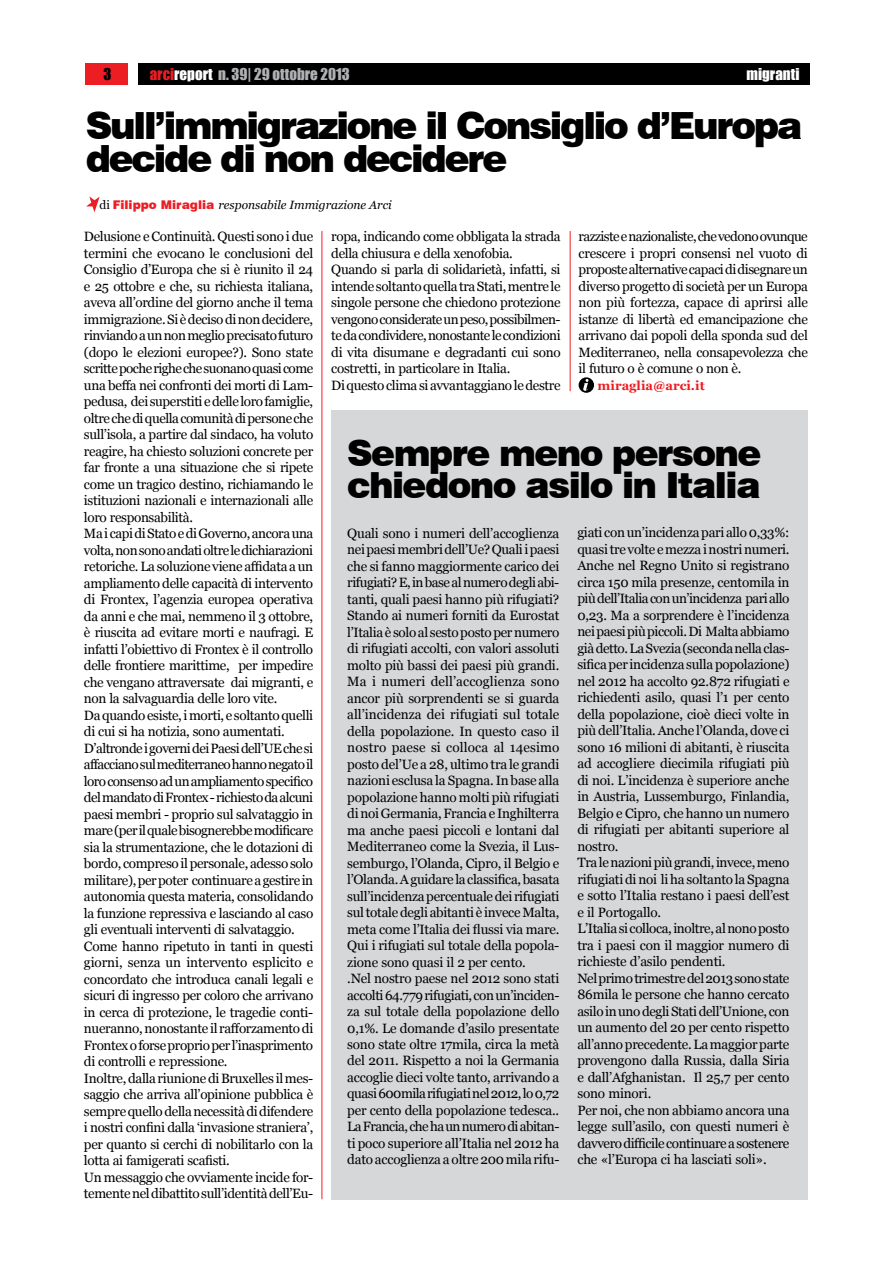
<style>
.page{position:relative;width:893px;height:1263px;background:#fff}
.page>*{position:absolute;margin:0;border:0;box-sizing:border-box;transform-origin:0 0}
.t1{font:900 37.5px/33px "Swiss 721 BT";letter-spacing:-.06em;color:#000}
.t2{font:900 36px/31.5px "Swiss 721 BT";letter-spacing:-.045em;color:#000}
.t3{font:15px "Impact";color:#afb1b4}
.t4{font:15px "Impact";color:#fff}
.t5{font:15px "Impact";color:#000}
.t6{font:13.5px/16.5px "Georgia";letter-spacing:-.025em;color:#000}
.t7{font:700 12.75px "Georgia";color:#ed1d24}
.t8{font:italic 12px "Georgia";color:#000}
.s1{color:#ed1d24}
.s2{color:#fff}
.s3{font-style:normal}
.s4{font-family:"Swiss 721 BT";font-weight:900;font-style:normal;color:#ed1d24}
</style>
<div class="page">
<div style="left:138px;top:64px;width:672px;height:21px;background:#000"></div>
<div style="left:85px;top:64px;width:43px;height:21px;background:#ed1d24"></div>
<div style="left:331px;top:410px;width:477px;height:789px;background:#d5d7d8"></div>
<svg style="left:86px;top:196px;width:14px;height:16px"></svg>
<svg style="left:579px;top:377px;width:15px;height:16px"></svg>
<svg style="left:583px;top:379px;width:5px;height:12px"></svg>
<hr style="left:322px;top:231px;width:1px;height:968px;background:#ed1d24">
<hr style="left:570px;top:231px;width:1px;height:160px;background:#ed1d24">
<p class="t5" style="left:103px;top:62px;width:9px">3</p>
<p class="t3" style="left:150px;top:62px;width:201px"><span class="s1">arci</span><span class="s2">report</span> n. 39| 29 ottobre 2013</p>
<p class="t4" style="left:746px;top:62px;width:54px">migranti</p>
<h1 class="t1" style="left:86px;top:109px;width:718px">Sull’immigrazione il Consiglio d’Europa decide di non decidere</h1>
<p class="t8" style="left:100px;top:198px;width:294px"><span class="s3">di</span> <span class="s4">Filippo Miraglia</span> responsabile Immigrazione Arci</p>
<p class="t6" style="left:84px;top:229px;width:231px">Delusione e Continuità. Questi sono i due termini che evocano le conclusioni del Consiglio d’Europa che si è riunito il 24 e 25 ottobre e che, su richiesta italiana, aveva all’ordine del giorno anche il tema immigrazione. Si è deciso di non decidere, rinviando a un non meglio precisato futuro (dopo le elezioni europee?). Sono state scritte poche righe che suonano quasi come una beffa nei confronti dei morti di Lam&shy;pedusa, dei superstiti e delle loro famiglie, oltre che di quella comunità di persone che sull’isola, a partire dal sindaco, ha voluto reagire, ha chiesto soluzioni concrete per far fronte a una situazione che si ripete come un tragico destino, richiamando le istituzioni nazionali e internazionali alle loro responsabilità.<br>Ma i capi di Stato e di Governo, ancora una volta, non sono andati oltre le dichiarazioni retoriche. La soluzione viene affidata a un ampliamento delle capacità di intervento di Frontex, l’agenzia europea operativa da anni e che mai, nemmeno il 3 ottobre, è riuscita ad evitare morti e naufragi. E infatti l’obiettivo di Frontex è il controllo delle frontiere marittime, per impedire che vengano attraversate dai migranti, e non la salvaguardia delle loro vite.<br>Da quando esiste, i morti, e soltanto quelli di cui si ha notizia, sono aumentati.<br>D’altronde i governi dei Paesi dell’UE che si affacciano sul mediterraneo hanno negato il loro consenso ad un ampliamento specifico del mandato di Frontex - richiesto da alcuni paesi membri - proprio sul salvataggio in mare (per il quale bisognerebbe modificare sia la strumentazione, che le dotazioni di bordo, compreso il personale, adesso solo militare), per poter continuare a gestire in autonomia questa materia, consolidando la funzione repressiva e lasciando al caso gli eventuali interventi di salvataggio.<br>Come hanno ripetuto in tanti in questi giorni, senza un intervento esplicito e concordato che introduca canali legali e sicuri di ingresso per coloro che arrivano in cerca di protezione, le tragedie conti&shy;nueranno, nonostante il rafforzamento di Frontex o forse proprio per l’inasprimento di controlli e repressione.<br>Inoltre, dalla riunione di Bruxelles il mes&shy;saggio che arriva all’opinione pubblica è sempre quello della necessità di difendere i nostri confini dalla ‘invasione straniera’, per quanto si cerchi di nobilitarlo con la lotta ai famigerati scafisti.<br>Un messaggio che ovviamente incide for&shy;temente nel dibattito sull’identità dell’Eu-</p>
<p class="t6" style="left:331px;top:228px;width:231px">ropa, indicando come obbligata la strada della chiusura e della xenofobia.<br>Quando si parla di solidarietà, infatti, si intende soltanto quella tra Stati, mentre le singole persone che chiedono protezione vengono considerate un peso, possibilmen&shy;te da condividere, nonostante le condizioni di vita disumane e degradanti cui sono costretti, in particolare in Italia.<br>Di questo clima si avvantaggiano le destre</p>
<p class="t6" style="left:579px;top:228px;width:231px;text-align:justify">razziste e nazionaliste, che vedono ovunque crescere i propri consensi nel vuoto di proposte alternative capaci di disegnare un diverso progetto di società per un Europa non più fortezza, capace di aprirsi alle istanze di libertà ed emancipazione che arrivano dai popoli della sponda sud del Mediterraneo, nella consapevolezza che il futuro o è comune o non è.</p>
<p class="t7" style="left:598px;top:377px;width:109px">miraglia@arci.it</p>
<h2 class="t2" style="left:347px;top:437px;width:416px">Sempre meno persone chiedono asilo in Italia</h2>
<p class="t6" style="left:347px;top:525px;width:214px">Quali sono i numeri dell’accoglienza nei paesi membri dell’Ue? Quali i paesi che si fanno maggiormente carico dei rifugiati? E, in base al numero degli abi&shy;tanti, quali paesi hanno più rifugiati?<br>Stando ai numeri forniti da Eurostat l’Italia è solo al sesto posto per numero di rifugiati accolti, con valori assoluti molto più bassi dei paesi più grandi.<br>Ma i numeri dell’accoglienza sono ancor più sorprendenti se si guarda all’incidenza dei rifugiati sul totale della popolazione. In questo caso il nostro paese si colloca al 14esimo posto del’Ue a 28, ultimo tra le grandi nazioni esclusa la Spagna. In base alla popolazione hanno molti più rifugiati di noi Germania, Francia e Inghilterra ma anche paesi piccoli e lontani dal Mediterraneo come la Svezia, il Lus&shy;semburgo, l’Olanda, Cipro, il Belgio e l’Olanda. A guidare la classifica, basata sull’incidenza percentuale dei rifugiati sul totale degli abitanti è invece Malta, meta come l’Italia dei flussi via mare.<br>Qui i rifugiati sul totale della popola&shy;zione sono quasi il 2 per cento.<br>.Nel nostro paese nel 2012 sono stati accolti 64.779 rifugiati, con un’inciden&shy;za sul totale della popolazione dello 0,1%. Le domande d’asilo presentate sono state oltre 17mila, circa la metà del 2011. Rispetto a noi la Germania accoglie dieci volte tanto, arrivando a quasi 600mila rifugiati nel 2012, lo 0,72 per cento della popolazione tedesca..<br>La Francia, che ha un numero di abitan&shy;ti poco superiore all’Italia nel 2012 ha dato accoglienza a oltre 200 mila rifu-</p>
<p class="t6" style="left:577px;top:525px;width:214px">giati con un’incidenza pari allo 0,33%: quasi tre volte e mezza i nostri numeri.<br>Anche nel Regno Unito si registrano circa 150 mila presenze, centomila in più dell’Italia con un’incidenza pari allo 0,23. Ma a sorprendere è l’incidenza nei paesi più piccoli. Di Malta abbiamo già detto. La Svezia (seconda nella clas&shy;sifica per incidenza sulla popolazione) nel 2012 ha accolto 92.872 rifugiati e richiedenti asilo, quasi l’1 per cento della popolazione, cioè dieci volte in più dell’Italia. Anche l’Olanda, dove ci sono 16 milioni di abitanti, è riuscita ad accogliere diecimila rifugiati più di noi. L’incidenza è superiore anche in Austria, Lussemburgo, Finlandia, Belgio e Cipro, che hanno un numero di rifugiati per abitanti superiore al nostro.<br>Tra le nazioni più grandi, invece, meno rifugiati di noi li ha soltanto la Spagna e sotto l’Italia restano i paesi dell’est e il Portogallo.<br>L’Italia si colloca, inoltre, al nono posto tra i paesi con il maggior numero di richieste d’asilo pendenti.<br>Nel primo trimestre del 2013 sono state 86mila le persone che hanno cercato asilo in uno degli Stati dell’Unione, con un aumento del 20 per cento rispetto all’anno precedente. La maggior parte provengono dalla Russia, dalla Siria e dall’Afghanistan. Il 25,7 per cento sono minori.<br>Per noi, che non abbiamo ancora una legge sull’asilo, con questi numeri è davvero difficile continuare a sostenere che «l’Europa ci ha lasciati soli».</p>
</div>
